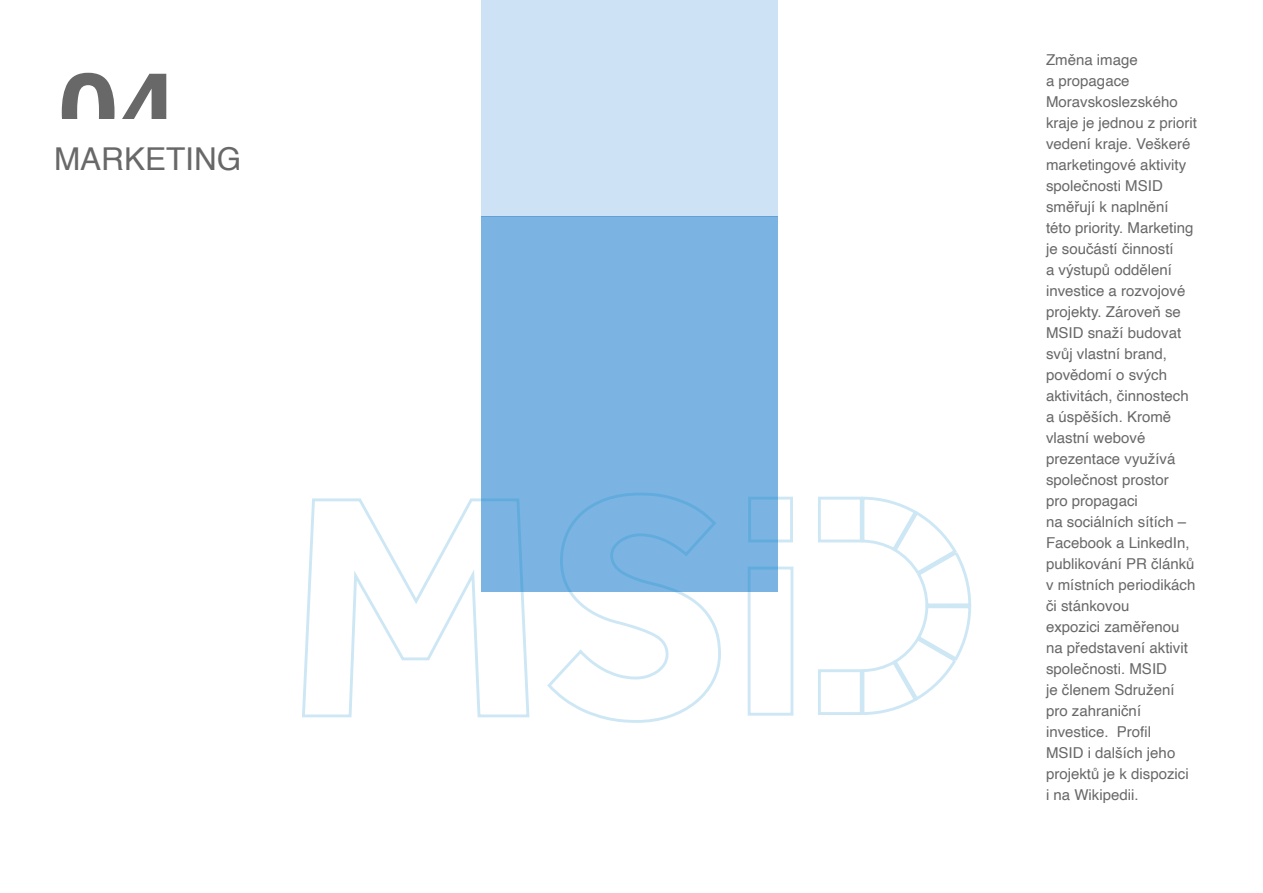
<style>
.page{position:relative;width:1263px;height:893px;background:#fff}
.page>*{position:absolute;margin:0;border:0;box-sizing:border-box;transform-origin:0 0}
.t1{font:700 108px "Helvetica";color:#686868}
.t2{font:31.5px "Helvetica";color:#686868}
.t3{font:15px/21px "Helvetica";color:#686868}
</style>
<div class="page">
<div style="left:482px;top:216px;width:296px;height:376px;background:#7bb4e2"></div>
<div style="left:482px;top:0;width:296px;height:216px;background:#cde2f4"></div>
<svg style="left:860px;top:496px;width:112px;height:219px"></svg>
<svg style="left:302px;top:497px;width:228px;height:221px"></svg>
<svg style="left:547px;top:493px;width:174px;height:230px"></svg>
<h1 class="t1" style="left:58px;top:25px;width:122px">04</h1>
<h2 class="t2" style="left:54px;top:135px;width:189px">MARKETING</h2>
<p class="t3" style="left:1046px;top:50px;width:152px">Změna image<br>a propagace<br>Moravskoslezského kraje je jednou z priorit vedení kraje. Veškeré marketingové aktivity společnosti MSID směřují k naplnění této priority. Marketing je součástí činností<br>a výstupů oddělení investice a rozvojové projekty. Zároveň se<br>MSID snaží budovat svůj vlastní brand, povědomí o svých aktivitách, činnostech a úspěších. Kromě vlastní webové prezentace využívá společnost prostor<br>pro propagaci<br>na sociálních sítích –<br>Facebook a LinkedIn, publikování PR článků v místních periodikách či stánkovou<br>expozici zaměřenou na představení aktivit společnosti. MSID<br>je členem Sdružení pro zahraniční investice. Profil<br>MSID i dalších jeho projektů je k dispozici<br>i na Wikipedii.</p>
</div>
